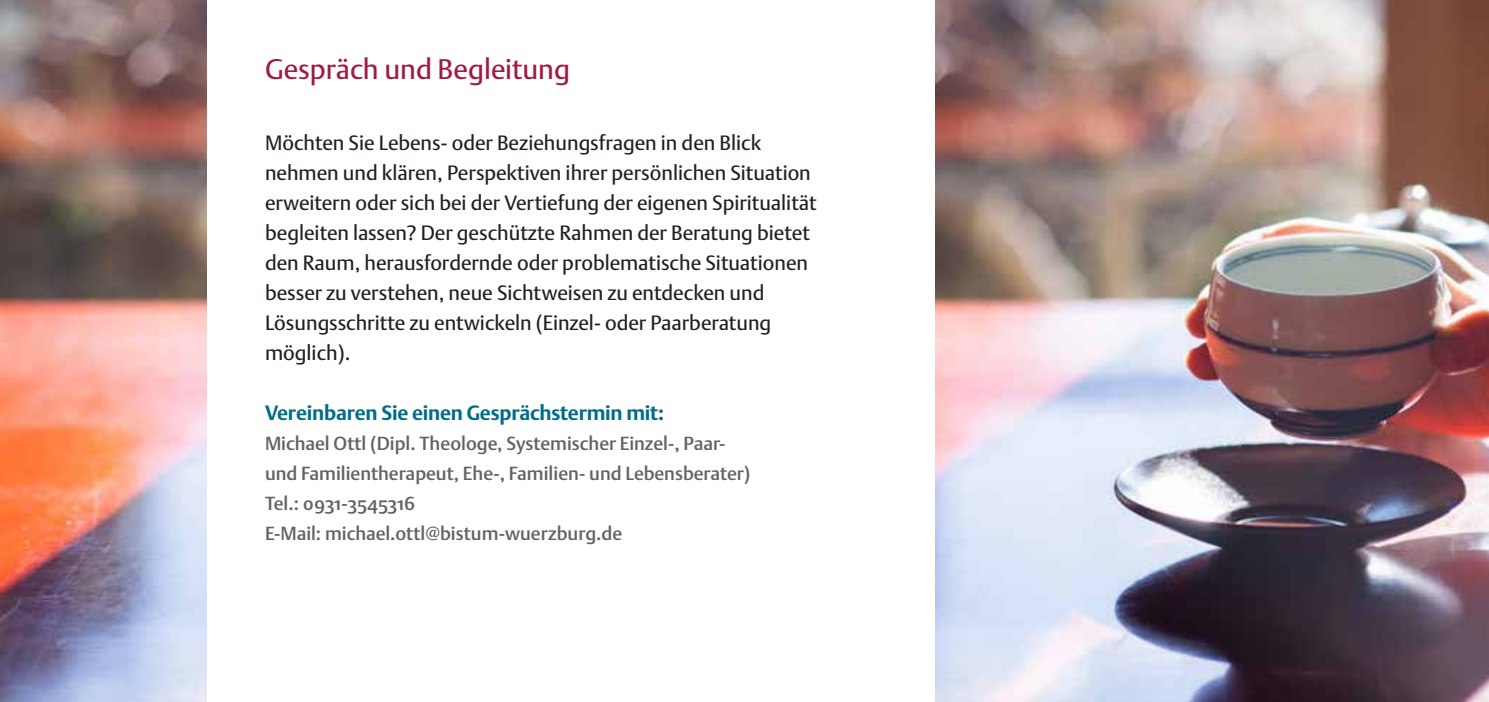
<style>
.page{position:relative;width:1489px;height:702px;background:#fff}
.page>*{position:absolute;margin:0;border:0;box-sizing:border-box;transform-origin:0 0}
.t1{font:28px "DTL Argo ST";color:#a01a42}
.t2{font:20.5px/30px "DTL Argo ST";color:#231f20}
.t3{font:700 20.5px "DTL Argo ST";letter-spacing:-.01em;color:#006e88}
.t4{font:500 18.75px/30px "DTL Argo ST";color:#636366}
</style>
<div class="page">
<img style="left:935px;top:0;width:553px;height:702px">
<img style="left:0;top:0;width:207px;height:702px">
<h1 class="t1" style="left:265px;top:52px;width:306px">Gespräch und Begleitung</h1>
<p class="t2" style="left:265px;top:128px;width:553px">Möchten Sie Lebens- oder Beziehungsfragen in den Blick nehmen und klären, Perspektiven ihrer persönlichen Situation erweitern oder sich bei der Vertiefung der eigenen Spiritualität begleiten lassen? Der geschützte Rahmen der Beratung bietet den Raum, herausfordernde oder problematische Situationen besser zu verstehen, neue Sichtweisen zu entdecken und Lösungsschritte zu entwickeln (Einzel- oder Paarberatung möglich).</p>
<p class="t3" style="left:265px;top:401px;width:400px">Vereinbaren Sie einen Gesprächstermin mit:</p>
<p class="t4" style="left:265px;top:428px;width:487px">Michael Ottl (Dipl. Theologe, Systemischer Einzel-, Paar&shy;und Familientherapeut, Ehe-, Familien- und Lebensberater)<br>Tel.: 0931-3545316<br>E-Mail: michael.ottl@bistum-wuerzburg.de</p>
</div>
